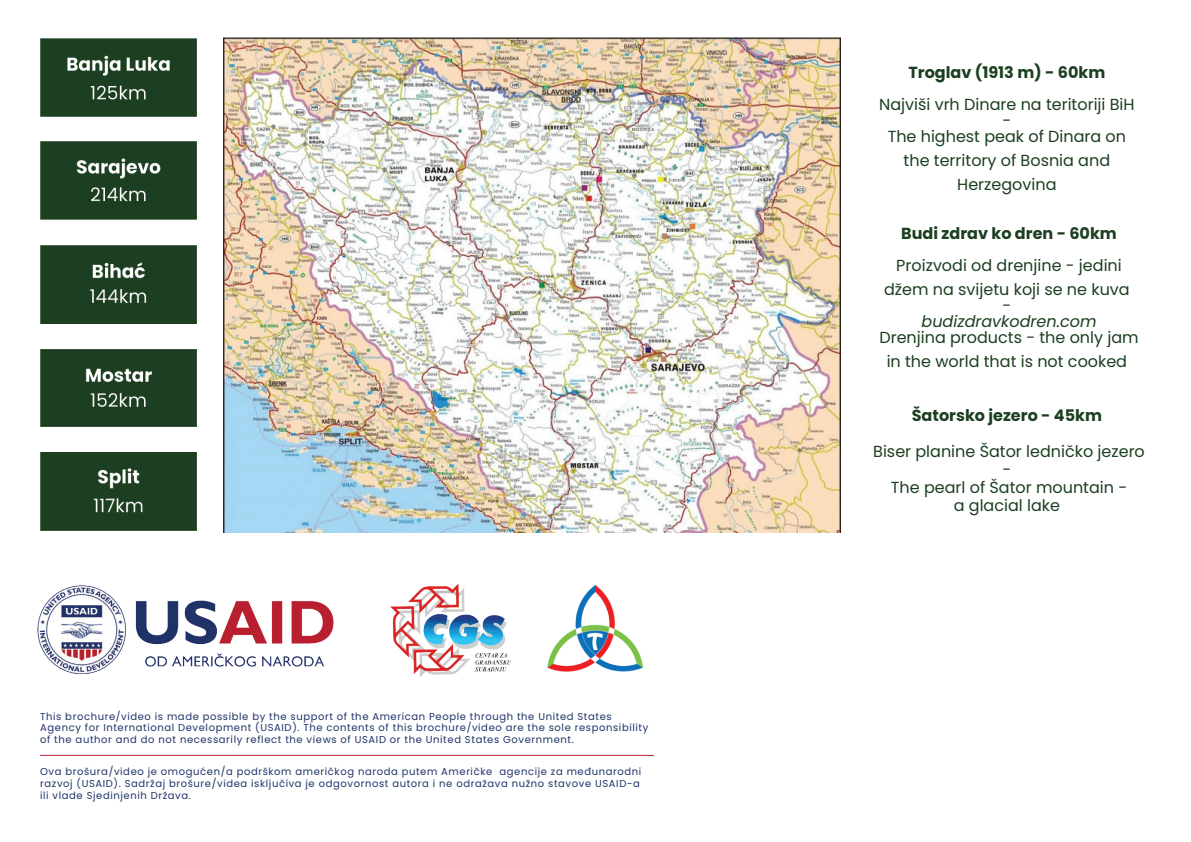
<style>
.page{position:relative;width:1191px;height:842px;background:#fff}
.page>*{position:absolute;margin:0;border:0;box-sizing:border-box;transform-origin:0 0}
.t1{font:16px/24px "Poppins";color:#1b3f20;text-align:center}
.t2{font:700 16px "Poppins";color:#1b3f20}
.t3{font:italic 16px "Poppins";color:#1b3f20}
.t4{font:10px/12px "Poppins";letter-spacing:.06em;color:#1f3368}
</style>
<div class="page">
<img style="left:40px;top:38px;width:157px;height:78px">
<img style="left:40px;top:142px;width:157px;height:78px">
<img style="left:40px;top:245px;width:157px;height:78px">
<img style="left:40px;top:349px;width:157px;height:78px">
<img style="left:40px;top:453px;width:157px;height:77px">
<img style="left:224px;top:37px;width:616px;height:495px">
<hr style="left:40px;top:755px;width:614px;height:1px;background:#b81f2f">
<img style="left:547px;top:584px;width:96px;height:88px">
<img style="left:37px;top:585px;width:297px;height:90px">
<img style="left:390px;top:584px;width:122px;height:93px">
<p class="t4" style="left:40px;top:710px;width:610px">This brochure/video is made possible by the support of the American People through the United States<br>Agency for International Development (USAID). The contents of this brochure/video are the sole responsibility of the author and do not necessarily reflect the views of USAID or the United States Government.</p>
<p class="t4" style="left:40px;top:765px;width:602px">Ova brošura/video je omogućen/a podrškom američkog naroda putem Američke agencije za međunarodni razvoj (USAID). Sadržaj brošure/videa isključiva je odgovornost autora i ne odražava nužno stavove USAID-a ili vlade Sjedinjenih Država.</p>
<h1 class="t2" style="left:908px;top:64px;width:199px">Troglav (1913 m) - 60km</h1>
<h1 class="t1" style="left:879px;top:97px;width:257px;line-height:16px">Najviši vrh Dinare na teritoriji BiH -<br>The highest peak of Dinara on</h1>
<h1 class="t1" style="left:903px;top:149px;width:208px">the territory of Bosnia and<br>Herzegovina</h1>
<h1 class="t2" style="left:901px;top:224px;width:217px">Budi zdrav ko dren - 60km</h1>
<h1 class="t1" style="left:884px;top:253px;width:247px">Proizvodi od drenjine - jedini džem na svijetu koji se ne kuva</h1>
<h1 class="t1" style="left:1002px;top:293px;width:10px">-</h1>
<h1 class="t3" style="left:921px;top:312px;width:176px">budizdravkodren.com</h1>
<h1 class="t1" style="left:879px;top:325px;width:261px">Drenjina products - the only jam in the world that is not cooked</h1>
<h1 class="t2" style="left:911px;top:406px;width:192px">Šatorsko jezero - 45km</h1>
<h1 class="t1" style="left:873px;top:443px;width:273px;line-height:18px">Biser planine Šator ledničko jezero -<br>The pearl of Šator mountain -<br>a glacial lake</h1>
</div>
